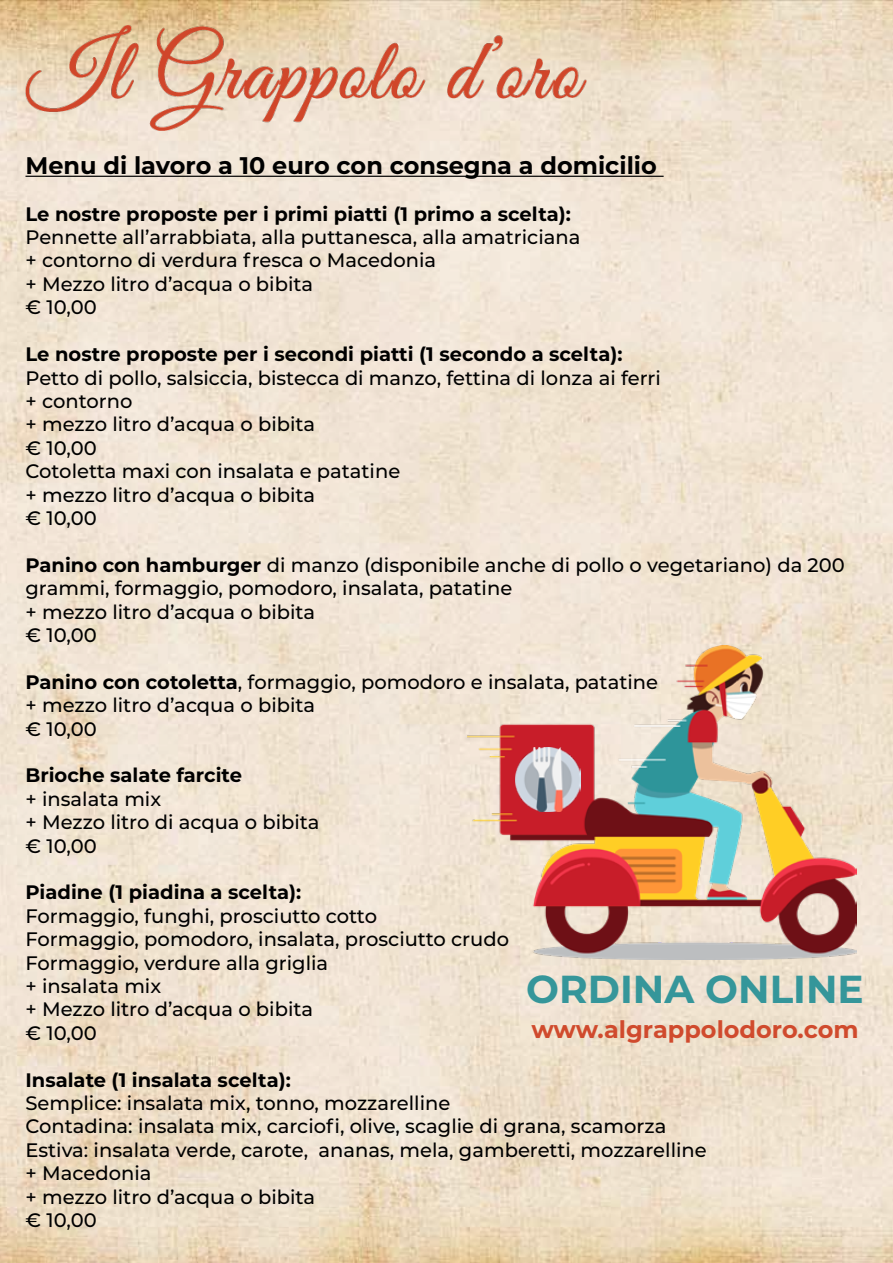
<style>
.page{position:relative;width:893px;height:1263px;background:#fff}
.page>*{position:absolute;margin:0;border:0;box-sizing:border-box;transform-origin:0 0}
.t1{font:700 39px "Montserrat";color:#35969a}
.t2{font:700 24px "Montserrat";color:#000}
.t3{font:700 24px "Montserrat";color:#d04a2d}
.t4{font:500 19.5px/23.4px "Montserrat";color:#000}
.t5{font:700 19.5px "Montserrat";color:#000}
.s1{font-weight:700}
</style>
<div class="page">
<img style="left:0;top:0;width:893px;height:1263px">
<hr style="left:26px;top:176px;width:638px;height:1px;background:#000">
<img style="left:26px;top:26px;width:561px;height:105px">
<img style="left:467px;top:645px;width:390px;height:315px">
<img style="left:516px;top:747px;width:64px;height:65px">
<p class="t2" style="left:26px;top:148px;width:633px">Menu di lavoro a 10 euro con consegna a domicilio</p>
<p class="t5" style="left:26px;top:200px;width:547px">Le nostre proposte per i primi piatti (1 primo a scelta):</p>
<p class="t4" style="left:26px;top:225px;width:556px">Pennette all’arrabbiata, alla puttanesca, alla amatriciana + contorno di verdura fresca o Macedonia<br>+ Mezzo litro d’acqua o bibita<br>€ 10,00</p>
<p class="t5" style="left:26px;top:340px;width:598px">Le nostre proposte per i secondi piatti (1 secondo a scelta):</p>
<p class="t4" style="left:26px;top:365px;width:637px">Petto di pollo, salsiccia, bistecca di manzo, fettina di lonza ai ferri + contorno<br>+ mezzo litro d’acqua o bibita<br>€ 10,00<br>Cotoletta maxi con insalata e patatine<br>+ mezzo litro d’acqua o bibita<br>€ 10,00</p>
<p class="t4" style="left:26px;top:552px;width:821px"><span class="s1">Panino con hamburger</span> di manzo (disponibile anche di pollo o vegetariano) da 200 grammi, formaggio, pomodoro, insalata, patatine<br>+ mezzo litro d’acqua o bibita<br>€ 10,00</p>
<p class="t4" style="left:26px;top:669px;width:634px"><span class="s1">Panino con cotoletta</span>, formaggio, pomodoro e insalata, patatine + mezzo litro d’acqua o bibita<br>€ 10,00</p>
<p class="t5" style="left:26px;top:761px;width:218px">Brioche salate farcite</p>
<p class="t4" style="left:26px;top:786px;width:296px">+ insalata mix<br>+ Mezzo litro di acqua o bibita € 10,00</p>
<p class="t5" style="left:26px;top:878px;width:277px">Piadine (1 piadina a scelta):</p>
<p class="t4" style="left:26px;top:903px;width:485px">Formaggio, funghi, prosciutto cotto<br>Formaggio, pomodoro, insalata, prosciutto crudo<br>Formaggio, verdure alla griglia<br>+ insalata mix<br>+ Mezzo litro d’acqua o bibita<br>€ 10,00</p>
<p class="t5" style="left:26px;top:1065px;width:267px">Insalate (1 insalata scelta):</p>
<p class="t4" style="left:26px;top:1090px;width:683px">Semplice: insalata mix, tonno, mozzarelline<br>Contadina: insalata mix, carciofi, olive, scaglie di grana, scamorza Estiva: insalata verde, carote, ananas, mela, gamberetti, mozzarelline + Macedonia<br>+ mezzo litro d’acqua o bibita<br>€ 10,00</p>
<h1 class="t1" style="left:526px;top:961px;width:339px">ORDINA ONLINE</h1>
<p class="t3" style="left:531px;top:1012px;width:329px">www.algrappolodoro.com</p>
</div>
